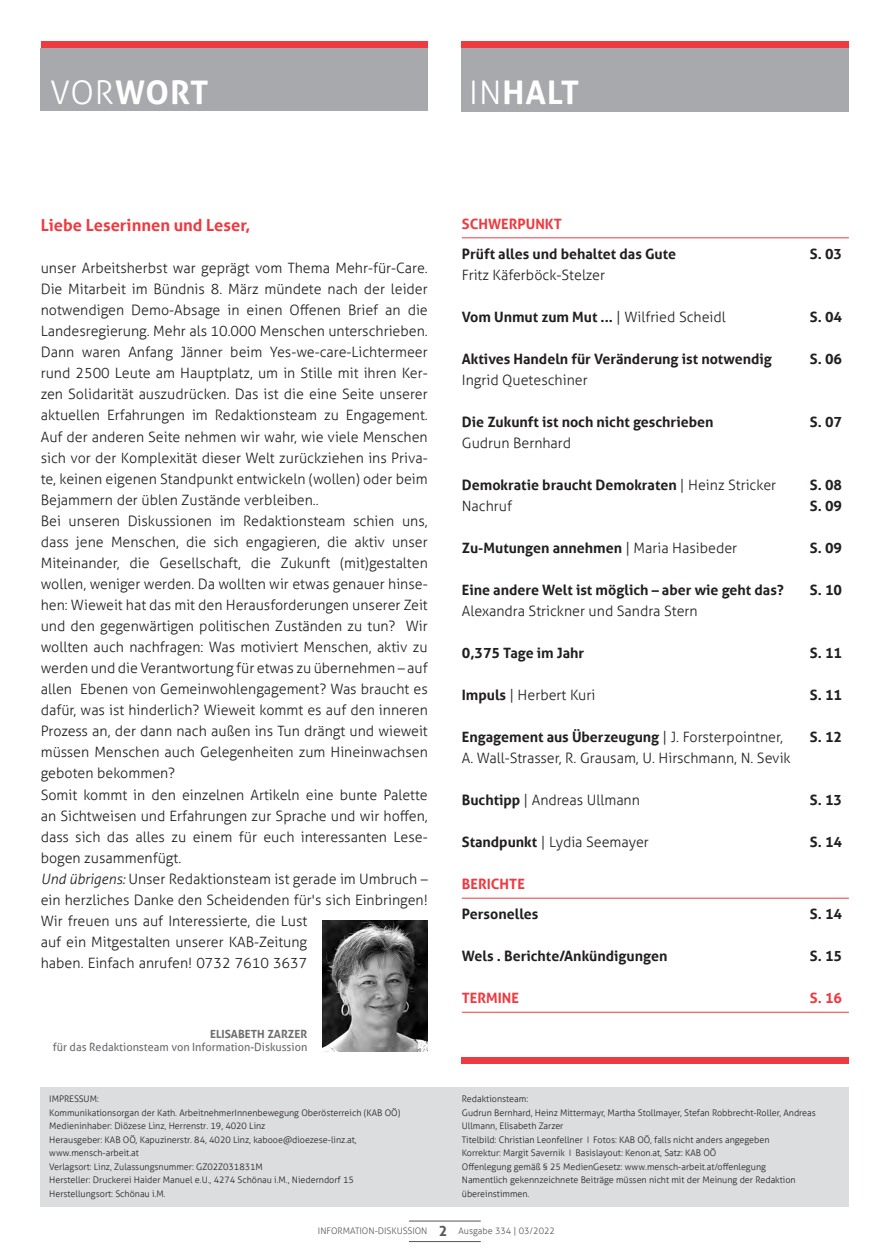
<style>
.page{position:relative;width:889px;height:1260px;background:#fff}
.page>*{position:absolute;margin:0;border:0;box-sizing:border-box;transform-origin:0 0}
.t1{font:700 32.55px "Aller";letter-spacing:.02em;color:#fff}
.t2{font:700 16.5px "Aller";color:#ee3a41}
.t3{font:300 14.25px/21px "Aller";color:#231f20}
.t4{font:700 14.25px "Aller";color:#231f20}
.t5{font:700 14.25px "Aller";color:#ee3a41}
.t6{font:11.25px "Aller";color:#6c6d70}
.t7{font:700 11.25px "Aller";color:#6c6d70}
.t8{font:300 9px/13.5px "Aller";color:#231f20}
.t9{font:300 9px "Aller";color:#57585a}
.s1{font-weight:300}
.s2{font-style:italic}
.s3{font-weight:700}
.s4{font-weight:700;font-size:14.25px}
</style>
<div class="page">
<hr style="left:409px;top:1220px;width:72px;height:1px;background:#57585a">
<hr style="left:409px;top:1241px;width:72px;height:1px;background:#57585a">
<hr style="left:462px;top:237px;width:387px;height:1px;background:#ee3a41">
<hr style="left:462px;top:897px;width:387px;height:1px;background:#ee3a41">
<hr style="left:462px;top:1011px;width:387px;height:1px;background:#ee3a41">
<div style="left:41px;top:48px;width:387px;height:63px;background:#a8a9ad"></div>
<div style="left:41px;top:41px;width:387px;height:7px;background:#ee3a41"></div>
<div style="left:462px;top:1057px;width:387px;height:6px;background:#ee3a41"></div>
<div style="left:462px;top:48px;width:387px;height:64px;background:#a8a9ad"></div>
<div style="left:462px;top:41px;width:387px;height:7px;background:#ee3a41"></div>
<div style="left:41px;top:1087px;width:808px;height:119px;background:#dcdddf"></div>
<img style="left:322px;top:920px;width:106px;height:131px">
<h1 class="t1" style="left:50px;top:72px;width:160px"><span class="s1">VOR</span>WORT</h1>
<h1 class="t1" style="left:469px;top:72px;width:112px"><span class="s1">IN</span>HALT</h1>
<p class="t2" style="left:41px;top:215px;width:211px">Liebe Leserinnen und Leser,</p>
<p class="t3" style="left:41px;top:257px;width:388px">unser Arbeitsherbst war geprägt vom Thema Mehr-für-Care.<br>Die Mitarbeit im Bündnis 8. März mündete nach der leider notwendigen Demo-Absage in einen Offenen Brief an die Landesregierung. Mehr als 10.000 Menschen unterschrieben.<br>Dann waren Anfang Jänner beim Yes-we-care-Lichtermeer rund 2500 Leute am Hauptplatz, um in Stille mit ihren Ker&shy;zen Solidarität auszudrücken. Das ist die eine Seite unserer aktuellen Erfahrungen im Redaktionsteam zu Engagement.<br>Auf der anderen Seite nehmen wir wahr, wie viele Menschen sich vor der Komplexität dieser Welt zurückziehen ins Priva&shy;te, keinen eigenen Standpunkt entwickeln (wollen) oder beim Bejammern der üblen Zustände verbleiben..<br>Bei unseren Diskussionen im Redaktionsteam schien uns, dass jene Menschen, die sich engagieren, die aktiv unser Miteinander, die Gesellschaft, die Zukunft (mit)gestalten wollen, weniger werden. Da wollten wir etwas genauer hinse&shy;hen: Wieweit hat das mit den Herausforderungen unserer Zeit und den gegenwärtigen politischen Zuständen zu tun? Wir wollten auch nachfragen: Was motiviert Menschen, aktiv zu werden und die Verantwortung für etwas zu übernehmen – auf allen Ebenen von Gemeinwohlengagement? Was braucht es dafür, was ist hinderlich? Wieweit kommt es auf den inneren Prozess an, der dann nach außen ins Tun drängt und wieweit müssen Menschen auch Gelegenheiten zum Hineinwachsen geboten bekommen?<br>Somit kommt in den einzelnen Artikeln eine bunte Palette an Sichtweisen und Erfahrungen zur Sprache und wir hoffen, dass sich das alles zu einem für euch interessanten Lese&shy;bogen zusammenfügt.<br><span class="s2">Und übrigens:</span> Unser Redaktionsteam ist gerade im Umbruch – ein herzliches Danke den Scheidenden für's sich Einbringen!<br>Wir freuen uns auf Interessierte, die Lust<br>auf ein Mitgestalten unserer KAB-Zeitung<br>haben. Einfach anrufen! 0732 7610 3637</p>
<p class="t7" style="left:210px;top:1026px;width:99px">ELISABETH ZARZER</p>
<p class="t6" style="left:53px;top:1039px;width:256px">für das Redaktionsteam von Information-Diskussion</p>
<p class="t5" style="left:462px;top:215px;width:101px">SCHWERPUNKT</p>
<p class="t4" style="left:462px;top:245px;width:216px">Prüft alles und behaltet das Gute</p>
<p class="t4" style="left:810px;top:245px;width:34px">S. 03</p>
<p class="t3" style="left:462px;top:264px;width:145px">Fritz Käferböck-Stelzer</p>
<p class="t4" style="left:462px;top:308px;width:265px">Vom Unmut zum Mut ... <span class="s1">| Wilfried Scheidl</span></p>
<p class="t4" style="left:810px;top:308px;width:34px">S. 04</p>
<p class="t4" style="left:462px;top:350px;width:311px">Aktives Handeln für Veränderung ist notwendig</p>
<p class="t4" style="left:810px;top:350px;width:34px">S. 06</p>
<p class="t3" style="left:462px;top:369px;width:127px">Ingrid Queteschiner</p>
<p class="t4" style="left:462px;top:413px;width:253px">Die Zukunft ist noch nicht geschrieben</p>
<p class="t4" style="left:810px;top:413px;width:34px">S. 07</p>
<p class="t3" style="left:462px;top:432px;width:111px">Gudrun Bernhard</p>
<p class="t4" style="left:462px;top:476px;width:316px">Demokratie braucht Demokraten <span class="s1">| Heinz Stricker</span></p>
<p class="t4" style="left:810px;top:476px;width:34px">S. 08</p>
<p class="t3" style="left:462px;top:495px;width:52px">Nachruf</p>
<p class="t4" style="left:810px;top:497px;width:34px">S. 09</p>
<p class="t4" style="left:462px;top:539px;width:277px">Zu-Mutungen annehmen <span class="s1">| Maria Hasibeder</span></p>
<p class="t4" style="left:810px;top:539px;width:34px">S. 09</p>
<p class="t4" style="left:462px;top:581px;width:324px">Eine andere Welt ist möglich – aber wie geht das?</p>
<p class="t4" style="left:810px;top:581px;width:34px">S. 10</p>
<p class="t3" style="left:462px;top:600px;width:237px">Alexandra Strickner und Sandra Stern</p>
<p class="t4" style="left:462px;top:644px;width:124px">0,375 Tage im Jahr</p>
<p class="t4" style="left:810px;top:644px;width:34px">S. 11</p>
<p class="t3" style="left:462px;top:684px;width:135px"><span class="s3">Impuls</span> | Herbert Kuri</p>
<p class="t4" style="left:810px;top:686px;width:34px">S. 11</p>
<p class="t4" style="left:462px;top:728px;width:323px">Engagement aus Überzeugung <span class="s1">| J. Forsterpointner,</span></p>
<p class="t4" style="left:810px;top:728px;width:34px">S. 12</p>
<p class="t3" style="left:462px;top:747px;width:330px">A. Wall-Strasser, R. Grausam, U. Hirschmann, N. Sevik</p>
<p class="t3" style="left:462px;top:789px;width:180px"><span class="s3">Buchtipp</span> | Andreas Ullmann</p>
<p class="t4" style="left:810px;top:791px;width:34px">S. 13</p>
<p class="t3" style="left:462px;top:831px;width:188px"><span class="s3">Standpunkt</span> | Lydia Seemayer</p>
<p class="t4" style="left:810px;top:833px;width:34px">S. 14</p>
<p class="t5" style="left:462px;top:875px;width:65px">BERICHTE</p>
<p class="t4" style="left:462px;top:905px;width:78px">Personelles</p>
<p class="t4" style="left:810px;top:905px;width:34px">S. 14</p>
<p class="t4" style="left:462px;top:947px;width:207px">Wels . Berichte/Ankündigungen</p>
<p class="t4" style="left:810px;top:947px;width:34px">S. 15</p>
<p class="t5" style="left:462px;top:989px;width:59px">TERMINE</p>
<p class="t5" style="left:810px;top:989px;width:34px">S. 16</p>
<p class="t8" style="left:49px;top:1092px;width:352px">IMPRESSUM:<br>Kommunikationsorgan der Kath. ArbeitnehmerInnenbewegung Oberösterreich (KAB OÖ)<br>Medieninhaber: Diözese Linz, Herrenstr. 19, 4020 Linz<br>Herausgeber: KAB OÖ, Kapuzinerstr. 84, 4020 Linz, kabooe@dioezese-linz.at, www.mensch-arbeit.at<br>Verlagsort: Linz, Zulassungsnummer: GZ02Z031831M<br>Hersteller: Druckerei Haider Manuel e.U., 4274 Schönau i.M., Niederndorf 15<br>Herstellungsort: Schönau i.M.</p>
<p class="t8" style="left:462px;top:1092px;width:356px">Redaktionsteam:<br>Gudrun Bernhard, Heinz Mittermayr, Martha Stollmayer, Stefan Robbrecht-Roller, Andreas Ullmann, Elisabeth Zarzer<br>Titelbild: Christian Leonfellner <span class="s2">/</span>Fotos: KAB OÖ, falls nicht anders angegeben<br>Korrektur: Margit Savernik <span class="s2">/</span>Basislayout: Kenon.at, Satz: KAB OÖ<br>Offenlegung gemäß § 25 MedienGesetz: www.mensch-arbeit.at/offenlegung<br>Namentlich gekennzeichnete Beiträge müssen nicht mit der Meinung der Redaktion übereinstimmen.</p>
<p class="t9" style="left:318px;top:1225px;width:131px">INFORMATION-DISKUSSION <span class="s4">2</span></p>
<p class="t9" style="left:458px;top:1225px;width:98px">Ausgabe 334 | 03/2022</p>
</div>
